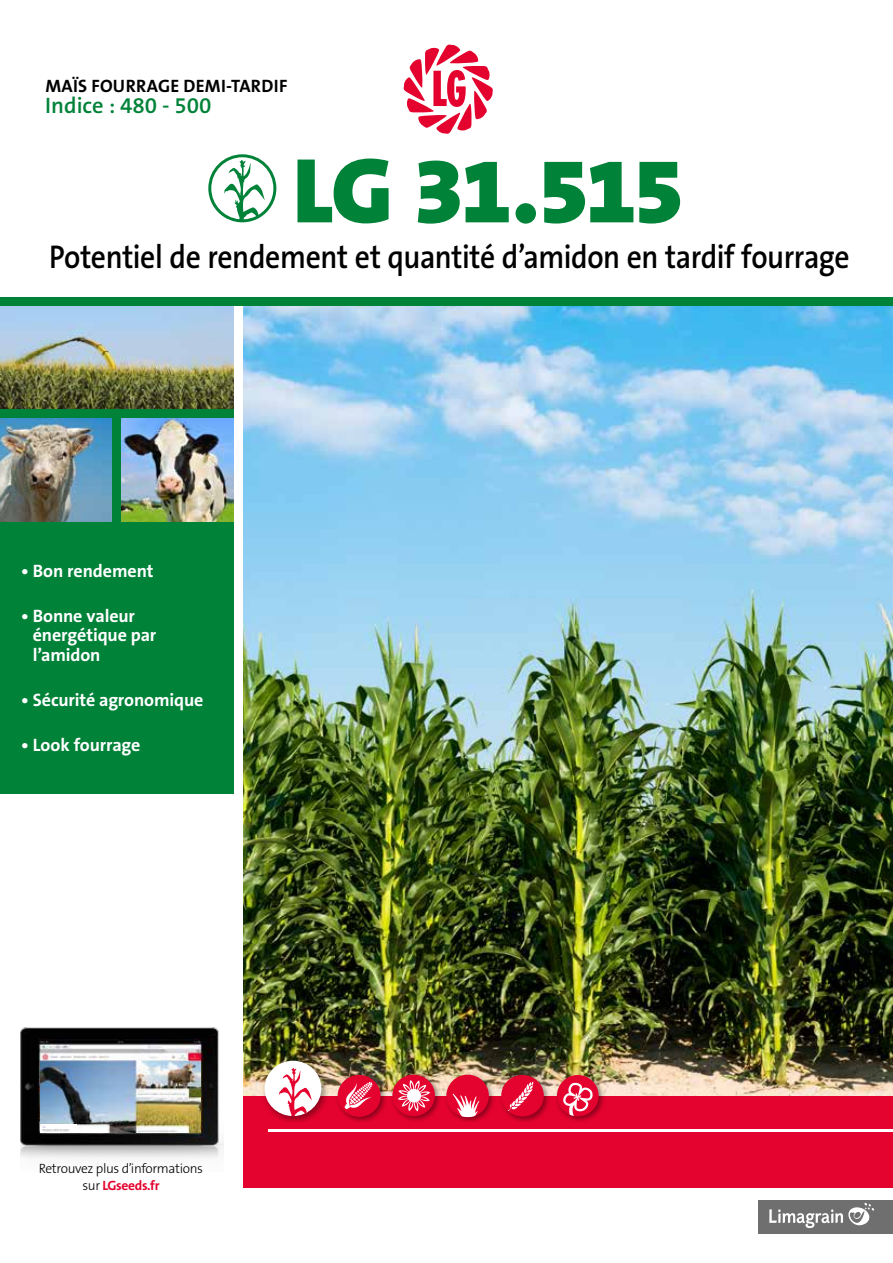
<style>
.page{position:relative;width:893px;height:1263px;background:#fff}
.page>*{position:absolute;margin:0;border:0;box-sizing:border-box;transform-origin:0 0}
.t1{font:900 93px "The Sans B W9";letter-spacing:-.04em;color:#008238}
.t2{font:600 33px "The Sans B W6";letter-spacing:-.015em;color:#000;scale:.9 1}
.t3{font:600 22.5px "The Sans B W6";color:#008238}
.t4{font:700 18px/19.5px "The Sans B W7";letter-spacing:-.005em;color:#fff}
.t5{font:700 18px "The Sans B W7";letter-spacing:.015em;color:#000}
.t6{font:300 13.5px "The Sans B W3";letter-spacing:-.025em;color:#000}
.t7{font:700 13.5px "The Sans B W7";letter-spacing:-.025em;color:#e4032e}
.s1{font-family:"The Sans B W3";font-weight:300;color:#000}
</style>
<div class="page">
<div style="left:0;top:302px;width:234px;height:491px;background:#008238"></div>
<div style="left:0;top:298px;width:893px;height:8px;background:#008238"></div>
<img style="left:244px;top:306px;width:649px;height:790px">
<svg style="left:208px;top:154px;width:68px;height:68px"></svg>
<svg style="left:403px;top:44px;width:90px;height:90px"></svg>
<div style="left:758px;top:1200px;width:135px;height:33px;background:#706f6f"></div>
<svg style="left:769px;top:1203px;width:105px;height:26px"></svg>
<img style="left:21px;top:1027px;width:203px;height:132px">
<img style="left:40px;top:1061px;width:161px;height:72px">
<img style="left:41px;top:1124px;width:35px;height:9px">
<img style="left:0;top:306px;width:234px;height:103px">
<img style="left:0;top:419px;width:112px;height:102px">
<img style="left:122px;top:419px;width:112px;height:102px">
<div style="left:243px;top:1096px;width:650px;height:92px;background:#e4032e"></div>
<hr style="left:268px;top:1129px;width:625px;height:3px;background:#fff">
<img style="left:336px;top:1072px;width:51px;height:50px">
<div style="left:338px;top:1075px;width:43px;height:42px;background:#e4032e;border-radius:50%"></div>
<svg style="left:344px;top:1082px;width:29px;height:27px"></svg>
<img style="left:262px;top:1057px;width:66px;height:65px">
<div style="left:265px;top:1061px;width:56px;height:55px;background:#fff;border-radius:50%"></div>
<svg style="left:279px;top:1067px;width:33px;height:49px"></svg>
<img style="left:390px;top:1072px;width:51px;height:49px">
<div style="left:392px;top:1075px;width:43px;height:41px;background:#e4032e;border-radius:50%"></div>
<svg style="left:398px;top:1080px;width:32px;height:31px"></svg>
<img style="left:444px;top:1072px;width:51px;height:50px">
<div style="left:446px;top:1075px;width:43px;height:42px;background:#e4032e;border-radius:50%"></div>
<svg style="left:453px;top:1093px;width:26px;height:24px"></svg>
<img style="left:499px;top:1072px;width:51px;height:50px">
<svg style="left:501px;top:1075px;width:43px;height:41px"></svg>
<img style="left:557px;top:1072px;width:50px;height:49px">
<div style="left:557px;top:1075px;width:42px;height:41px;background:#e4032e;border-radius:50%"></div>
<svg style="left:563px;top:1083px;width:30px;height:33px"></svg>
<p class="t5" style="left:45px;top:74px;width:244px">MAÏS FOURRAGE DEMI-TARDIF</p>
<p class="t3" style="left:45px;top:91px;width:168px">Indice : 480 - 500</p>
<h1 class="t1" style="left:293px;top:131px;width:392px">LG 31.515</h1>
<h2 class="t2" style="left:49px;top:235px;width:891px">Potentiel de rendement et quantité d’amidon en tardif fourrage</h2>
<p class="t4" style="left:21px;top:561px;width:134px">• Bon rendement</p>
<p class="t4" style="left:33px;top:606px;width:125px;text-indent:-12px">• Bonne valeur énergétique par l’amidon</p>
<p class="t4" style="left:21px;top:690px;width:184px">• Sécurité agronomique</p>
<p class="t4" style="left:21px;top:735px;width:121px">• Look fourrage</p>
<p class="t6" style="left:39px;top:1160px;width:166px">Retrouvez plus d’informations</p>
<p class="t7" style="left:82px;top:1176px;width:79px"><span class="s1">sur</span> LGseeds.fr</p>
</div>
